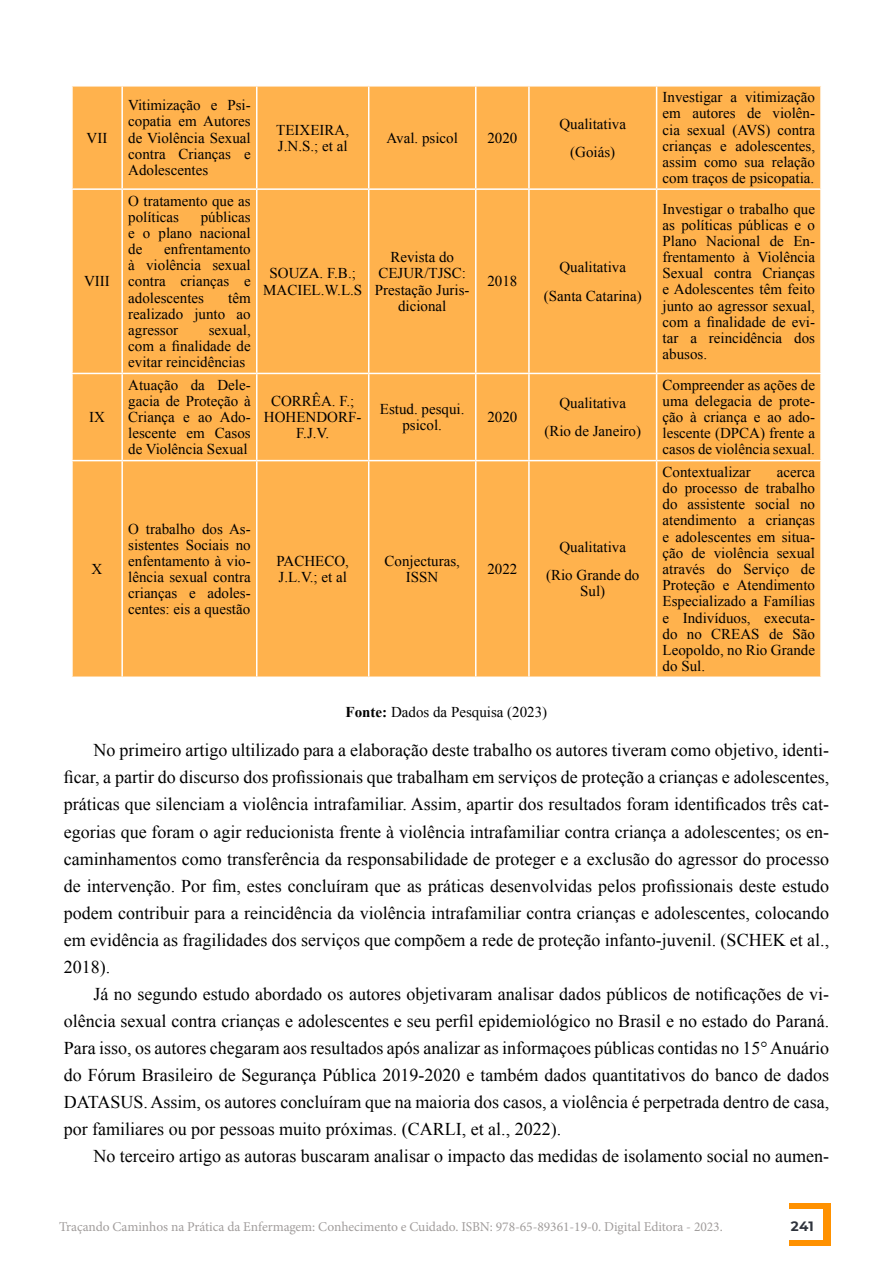
<style>
.page{position:relative;width:893px;height:1263px;background:#fff}
.page>*{position:absolute;margin:0;border:0;box-sizing:border-box;transform-origin:0 0}
.t1{font:18px/27px "Times New Roman";color:#000;text-align:justify}
.t2{font:15px/16.2px "Times New Roman";color:#000;text-align:justify}
.t3{font:13.5px "Minion Pro";letter-spacing:-.005em;color:#a19d9c}
.t4{font:700 13.5px "Montserrat";color:#2e333c}
.s1{font-weight:700}
</style>
<div class="page">
<div style="left:789px;top:1203px;width:41px;height:43px;background:#ff9100"></div>
<div style="left:735px;top:1210px;width:88px;height:30px;background:#fff"></div>
<div style="left:73px;top:87px;width:747px;height:589px;background:#ffb24d"></div>
<hr style="left:121px;top:87px;width:2px;height:101px;background:#fff">
<hr style="left:256px;top:87px;width:1px;height:101px;background:#fff">
<hr style="left:368px;top:87px;width:1px;height:101px;background:#fff">
<hr style="left:475px;top:87px;width:1px;height:101px;background:#fff">
<hr style="left:528px;top:87px;width:2px;height:101px;background:#fff">
<hr style="left:656px;top:87px;width:1px;height:101px;background:#fff">
<hr style="left:71px;top:188px;width:51px;height:2px;background:#fff">
<hr style="left:122px;top:188px;width:135px;height:2px;background:#fff">
<hr style="left:121px;top:190px;width:2px;height:183px;background:#fff">
<hr style="left:257px;top:188px;width:112px;height:2px;background:#fff">
<hr style="left:256px;top:190px;width:1px;height:183px;background:#fff">
<hr style="left:369px;top:188px;width:107px;height:2px;background:#fff">
<hr style="left:368px;top:190px;width:1px;height:183px;background:#fff">
<hr style="left:476px;top:188px;width:53px;height:2px;background:#fff">
<hr style="left:475px;top:190px;width:1px;height:183px;background:#fff">
<hr style="left:529px;top:188px;width:128px;height:2px;background:#fff">
<hr style="left:528px;top:190px;width:2px;height:183px;background:#fff">
<hr style="left:657px;top:188px;width:165px;height:2px;background:#fff">
<hr style="left:656px;top:190px;width:1px;height:183px;background:#fff">
<hr style="left:71px;top:373px;width:51px;height:1px;background:#fff">
<hr style="left:122px;top:373px;width:135px;height:1px;background:#fff">
<hr style="left:121px;top:374px;width:2px;height:86px;background:#fff">
<hr style="left:257px;top:373px;width:112px;height:1px;background:#fff">
<hr style="left:256px;top:374px;width:1px;height:86px;background:#fff">
<hr style="left:369px;top:373px;width:107px;height:1px;background:#fff">
<hr style="left:368px;top:374px;width:1px;height:86px;background:#fff">
<hr style="left:476px;top:373px;width:53px;height:1px;background:#fff">
<hr style="left:475px;top:374px;width:1px;height:86px;background:#fff">
<hr style="left:529px;top:373px;width:128px;height:1px;background:#fff">
<hr style="left:528px;top:374px;width:2px;height:86px;background:#fff">
<hr style="left:657px;top:373px;width:165px;height:1px;background:#fff">
<hr style="left:656px;top:374px;width:1px;height:86px;background:#fff">
<hr style="left:71px;top:460px;width:51px;height:1px;background:#fff">
<hr style="left:122px;top:460px;width:135px;height:1px;background:#fff">
<hr style="left:121px;top:461px;width:2px;height:215px;background:#fff">
<hr style="left:257px;top:460px;width:112px;height:1px;background:#fff">
<hr style="left:256px;top:461px;width:1px;height:215px;background:#fff">
<hr style="left:369px;top:460px;width:107px;height:1px;background:#fff">
<hr style="left:368px;top:461px;width:1px;height:215px;background:#fff">
<hr style="left:476px;top:460px;width:53px;height:1px;background:#fff">
<hr style="left:475px;top:461px;width:1px;height:215px;background:#fff">
<hr style="left:529px;top:460px;width:128px;height:1px;background:#fff">
<hr style="left:528px;top:461px;width:2px;height:215px;background:#fff">
<hr style="left:657px;top:460px;width:165px;height:1px;background:#fff">
<hr style="left:656px;top:461px;width:1px;height:215px;background:#fff">
<p class="t2" style="left:87px;top:129px;width:22px">VII</p>
<p class="t2" style="left:84px;top:273px;width:27px">VIII</p>
<p class="t2" style="left:89px;top:409px;width:17px">IX</p>
<p class="t2" style="left:128px;top:97px;width:124px">Vitimização e Psi&shy;copatia em Autores de Violência Sexual contra Crianças e Adolescentes</p>
<p class="t2" style="left:128px;top:192px;width:124px">O tratamento que as políticas</p>
<p class="t2" style="left:128px;top:208px;width:124px;text-indent:73px">públicas e o plano nacional de</p>
<p class="t2" style="left:128px;top:241px;width:124px;text-indent:36px">enfrentamento à violência sexual contra crianças e adolescentes</p>
<p class="t2" style="left:128px;top:289px;width:124px;text-indent:100px">têm realizado junto ao agressor</p>
<p class="t2" style="left:128px;top:322px;width:124px;text-indent:80px">sexual, com a finalidade de evitar reincidências</p>
<p class="t2" style="left:128px;top:376px;width:124px">Atuação da Dele&shy;gacia de Proteção à Criança e ao Ado&shy;lescente em Casos de Violência Sexual</p>
<p class="t2" style="left:276px;top:121px;width:74px">TEIXEIRA,<br>J.N.S.; et al</p>
<p class="t2" style="left:387px;top:129px;width:73px">Aval. psicol</p>
<p class="t2" style="left:487px;top:129px;width:31px">2020</p>
<p class="t2" style="left:263px;top:265px;width:101px;text-align:center">SOUZA. F.B.;<br>MACIEL.W.L.S</p>
<p class="t2" style="left:375px;top:249px;width:96px;text-align:center">Revista do<br>CEJUR/TJSC:<br>Prestação Juris&shy;dicional</p>
<p class="t2" style="left:487px;top:273px;width:31px">2018</p>
<p class="t2" style="left:264px;top:393px;width:99px;text-align:center">CORRÊA. F.;<br>HOHENDORF-<br>F.J.V.</p>
<p class="t2" style="left:380px;top:401px;width:86px;text-align:center">Estud. pesqui. psicol.</p>
<p class="t2" style="left:487px;top:409px;width:31px">2020</p>
<p class="t2" style="left:92px;top:561px;width:12px">X</p>
<p class="t2" style="left:128px;top:520px;width:124px">O trabalho dos As&shy;sistentes Sociais no enfentamento à vio&shy;lência sexual contra crianças e adoles&shy;centes: eis a questão</p>
<p class="t2" style="left:277px;top:552px;width:74px">PACHECO,<br>J.L.V.; et al</p>
<p class="t2" style="left:385px;top:552px;width:77px;text-align:center">Conjecturas,<br>ISSN</p>
<p class="t2" style="left:487px;top:561px;width:31px">2022</p>
<p class="t2" style="left:559px;top:109px;width:68px;line-height:28.2px;text-align:center">Qualitativa (Goiás)</p>
<p class="t2" style="left:544px;top:253px;width:99px;line-height:28.2px;text-align:center">Qualitativa (Santa Catarina)</p>
<p class="t2" style="left:544px;top:389px;width:98px;line-height:28.2px;text-align:center">Qualitativa (Rio de Janeiro)</p>
<p class="t2" style="left:546px;top:532px;width:95px;line-height:28.2px;text-align:center">Qualitativa (Rio Grande do</p>
<p class="t2" style="left:580px;top:583px;width:27px">Sul)</p>
<p class="t2" style="left:663px;top:89px;width:154px">Investigar a vitimização em autores de violên&shy;cia sexual (AVS) contra crianças e adolescentes, assim como sua relação com traços de psicopatia.</p>
<p class="t2" style="left:663px;top:200px;width:154px">Investigar o trabalho que as políticas públicas e o Plano Nacional de En&shy;frentamento à Violência Sexual contra Crianças e Adolescentes têm feito junto ao agressor sexual, com a finalidade de evi&shy;tar a reincidência dos abusos.</p>
<p class="t2" style="left:663px;top:376px;width:154px">Compreender as ações de uma delegacia de prote&shy;ção à criança e ao ado&shy;lescente (DPCA) frente a casos de violência sexual.</p>
<p class="t2" style="left:663px;top:463px;width:90px">Contextualizar</p>
<p class="t2" style="left:663px;top:463px;width:154px;text-indent:114px">acerca do processo de trabalho do assistente social no atendimento a crianças e adolescentes em situa&shy;ção de violência sexual através do Serviço de Proteção e Atendimento Especializado a Famílias e Indivíduos, executa&shy;do no CREAS de São Leopoldo, no Rio Grande do Sul.</p>
<p class="t2" style="left:346px;top:704px;width:203px"><span class="s1">Fonte:</span> Dados da Pesquisa (2023)</p>
<p class="t1" style="left:64px;top:737px;width:767px;text-indent:30px">No primeiro artigo ultilizado para a elaboração deste trabalho os autores tiveram como objetivo, identi&shy;ficar, a partir do discurso dos profissionais que trabalham em serviços de proteção a crianças e adolescentes, práticas que silenciam a violência intrafamiliar. Assim, apartir dos resultados foram identificados três cat&shy;egorias que foram o agir reducionista frente à violência intrafamiliar contra criança a adolescentes; os en&shy;caminhamentos como transferência da responsabilidade de proteger e a exclusão do agressor do processo de intervenção. Por fim, estes concluíram que as práticas desenvolvidas pelos profissionais deste estudo podem contribuir para a reincidência da violência intrafamiliar contra crianças e adolescentes, colocando em evidência as fragilidades dos serviços que compõem a rede de proteção infanto-juvenil. (SCHEK et al., 2018).</p>
<p class="t1" style="left:64px;top:980px;width:767px;text-indent:30px">Já no segundo estudo abordado os autores objetivaram analisar dados públicos de notificações de vi&shy;olência sexual contra crianças e adolescentes e seu perfil epidemiológico no Brasil e no estado do Paraná.<br>Para isso, os autores chegaram aos resultados após analizar as informaçoes públicas contidas no 15° Anuário do Fórum Brasileiro de Segurança Pública 2019-2020 e também dados quantitativos do banco de dados DATASUS. Assim, os autores concluíram que na maioria dos casos, a violência é perpetrada dentro de casa, por familiares ou por pessoas muito próximas. (CARLI, et al., 2022).</p>
<p class="t1" style="left:94px;top:1142px;width:737px">No terceiro artigo as autoras buscaram analisar o impacto das medidas de isolamento social no aumen-</p>
<p class="t3" style="left:59px;top:1218px;width:665px">Traçando Caminhos na Prática da Enfermagem: Conhecimento e Cuidado. ISBN: 978-65-89361-19-0. Digital Editora - 2023.</p>
<p class="t4" style="left:791px;top:1217px;width:24px">241</p>
</div>
